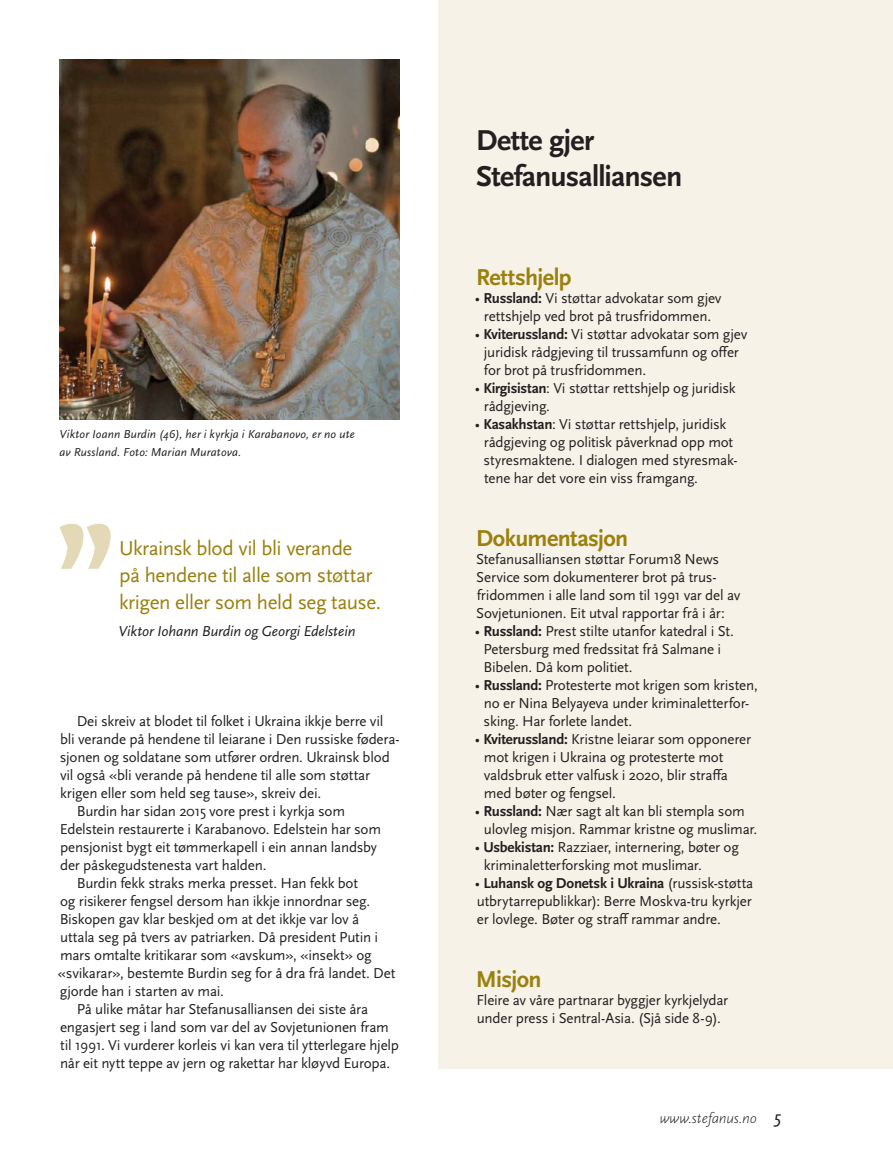
<style>
.page{position:relative;width:893px;height:1149px;background:#fff}
.page>*{position:absolute;margin:0;border:0;box-sizing:border-box;transform-origin:0 0}
.tittel_20_24{font:700 30px/36px "Scala Sans OT";letter-spacing:-.025em;color:#231f20}
.tittel_16_18{font:700 24px "Scala Sans OT";letter-spacing:-.025em;color:#9b800d}
.Utdrag{font:21px/27px "Scala Sans OT";letter-spacing:-.02em;color:#9b800d}
.Brødtekst_med_innryk{font:15px/18px "Scala Sans OT";letter-spacing:-.015em;color:#231f20}
.brødtekst{font:15px/18px "Scala Sans OT";letter-spacing:-.015em;color:#231f20}
.Utdrag_navn{font:italic 15px "Scala Sans OT";letter-spacing:-.01em;color:#231f20}
.t1{font:italic 300 15px "Scala Sans OT";letter-spacing:-.005em;color:#231f20}
.bildetekst{font:italic 12px/18px "Scala Sans OT";letter-spacing:.015em;color:#231f20}
.s1{font-weight:700}
.s2{font-weight:400;font-size:18px}
</style>
<div class="page">
<div style="left:438px;top:0;width:455px;height:1068px;background:#f6f2e7"></div>
<img style="left:60px;top:60px;width:340px;height:360px">
<svg style="left:60px;top:523px;width:51px;height:45px"></svg>
<p class="bildetekst" style="left:60px;top:425px;width:297px">Viktor Ioann Burdin (46), her i kyrkja i Karabanovo, er no ute av Russland. Foto: Marian Muratova.</p>
<p class="Utdrag" style="left:119px;top:535px;width:263px">Ukrainsk blod vil bli verande<br>på hendene til alle som støttar krigen eller som held seg tause.</p>
<p class="Utdrag_navn" style="left:119px;top:623px;width:238px">Viktor Iohann Burdin og Georgi Edelstein</p>
<p class="Brødtekst_med_innryk" style="left:60px;top:712px;width:341px;text-indent:17px">Dei skreiv at blodet til folket i Ukraina ikkje berre vil bli verande på hendene til leiarane i Den russiske fødera&shy;sjonen og soldatane som utfører ordren. Ukrainsk blod vil også «bli verande på hendene til alle som støttar krigen eller som held seg tause», skreiv dei.</p>
<p class="Brødtekst_med_innryk" style="left:60px;top:802px;width:323px;text-indent:17px">Burdin har sidan 2015 vore prest i kyrkja som Edelstein restaurerte i Karabanovo. Edelstein har som pensjonist bygt eit tømmerkapell i ein annan landsby der påskegudstenesta vart halden.</p>
<p class="Brødtekst_med_innryk" style="left:58px;top:874px;width:339px;text-indent:19px">Burdin fekk straks merka presset. Han fekk bot<br>og risikerer fengsel dersom han ikkje innordnar seg.<br>Biskopen gav klar beskjed om at det ikkje var lov å uttala seg på tvers av patriarken. Då president Putin i mars omtalte kritikarar som «avskum», «insekt» og «svikarar», bestemte Burdin seg for å dra frå landet. Det gjorde han i starten av mai.</p>
<p class="Brødtekst_med_innryk" style="left:60px;top:1000px;width:340px;text-indent:17px">På ulike måtar har Stefanusalliansen dei siste åra engasjert seg i land som var del av Sovjetunionen fram til 1991. Vi vurderer korleis vi kan vera til ytterlegare hjelp når eit nytt teppe av jern og rakettar har kløyvd Europa.</p>
<p class="tittel_20_24" style="left:476px;top:122px;width:208px">Dette gjer<br>Stefanusalliansen</p>
<p class="tittel_16_18" style="left:476px;top:263px;width:97px">Rettshjelp</p>
<p class="brødtekst" style="left:475px;top:289px;width:248px;text-align:center">• <span class="s1">Russland:</span> Vi støttar advokatar som gjev rettshjelp ved brot på trusfridommen.</p>
<p class="brødtekst" style="left:484px;top:325px;width:265px;text-indent:-9px">• <span class="s1">Kviterussland:</span> Vi støttar advokatar som gjev juridisk rådgjeving til trussamfunn og offer for brot på trusfridommen.</p>
<p class="brødtekst" style="left:484px;top:379px;width:253px;text-indent:-9px">• <span class="s1">Kirgisistan</span>: Vi støttar rettshjelp og juridisk rådgjeving.</p>
<p class="brødtekst" style="left:484px;top:415px;width:255px;text-indent:-9px">• <span class="s1">Kasakhstan</span>: Vi støttar rettshjelp, juridisk rådgjeving og politisk påverknad opp mot styresmaktene. I dialogen med styresmak&shy;tene har det vore ein viss framgang.</p>
<p class="tittel_16_18" style="left:476px;top:524px;width:154px">Dokumentasjon</p>
<p class="brødtekst" style="left:476px;top:550px;width:266px">Stefanusalliansen støttar Forum18 News Service som dokumenterer brot på trus&shy;fridommen i alle land som til 1991 var del av Sovjetunionen. Eit utval rapportar frå i år:</p>
<p class="Brødtekst_med_innryk" style="left:483px;top:622px;width:252px;text-indent:-9px">• <span class="s1">Russland:</span> Prest stilte utanfor katedral i St.<br>Petersburg med fredssitat frå Salmane i<br>Bibelen. Då kom politiet.</p>
<p class="Brødtekst_med_innryk" style="left:484px;top:676px;width:276px;text-indent:-9px">• <span class="s1">Russland:</span> Protesterte mot krigen som kristen, no er Nina Belyayeva under kriminaletterfor&shy;sking. Har forlete landet.</p>
<p class="Brødtekst_med_innryk" style="left:484px;top:730px;width:269px;text-indent:-9px">• <span class="s1">Kviterussland:</span> Kristne leiarar som opponerer mot krigen i Ukraina og protesterte mot valdsbruk etter valfusk i 2020, blir straffa med bøter og fengsel.</p>
<p class="Brødtekst_med_innryk" style="left:484px;top:802px;width:275px;text-indent:-9px">• <span class="s1">Russland:</span> Nær sagt alt kan bli stempla som ulovleg misjon. Rammar kristne og muslimar.</p>
<p class="Brødtekst_med_innryk" style="left:484px;top:838px;width:257px;text-indent:-9px">• <span class="s1">Usbekistan:</span> Razziaer, internering, bøter og kriminaletterforsking mot muslimar.</p>
<p class="Brødtekst_med_innryk" style="left:475px;top:874px;width:280px;text-align:justify">• <span class="s1">Luhansk og Donetsk i Ukraina</span> (russisk-støtta utbrytarrepublikkar): Berre Moskva-tru kyrkjer er lovlege. Bøter og straff rammar andre.</p>
<p class="tittel_16_18" style="left:476px;top:965px;width:67px">Misjon</p>
<p class="brødtekst" style="left:476px;top:991px;width:253px">Fleire av våre partnarar byggjer kyrkjelydar under press i Sentral-Asia. (Sjå side 8-9).</p>
<p class="t1" style="left:660px;top:1109px;width:123px">www.stefanus.no <span class="s2">5</span></p>
</div>
